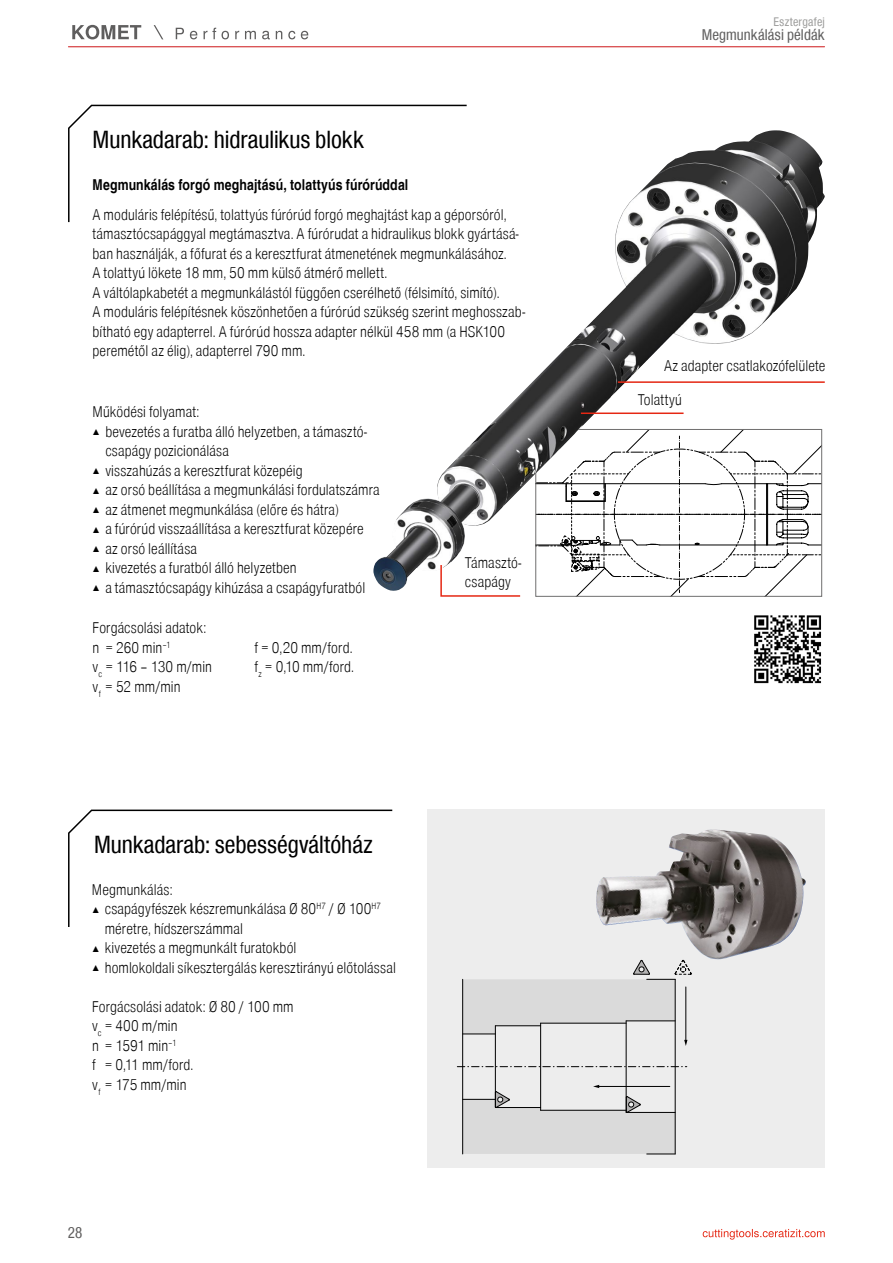
<style>
.page{position:relative;width:893px;height:1263px;background:#fff}
.page>*{position:absolute;margin:0;border:0;box-sizing:border-box;transform-origin:0 0}
.t1{font:24px "Nimbus Sans WNT Global Cond";color:#000}
.t2{font:300 15px/19.5px "Nimbus Sans WNT Global Cond";letter-spacing:.005em;color:#000}
.t3{font:700 15px "Nimbus Sans WNT Global Cond";letter-spacing:.01em;color:#000}
.t4{font:15px "Nimbus Sans WNT Global Cond";letter-spacing:.01em;color:#5f5e5e}
.t5{font:300 15px "Nimbus Sans WNT Global Cond";letter-spacing:-.02em;color:#000}
.t6{font:12px "Nimbus Sans WNT Global Cond";letter-spacing:.02em;color:#9d9d9c}
.s1{font-size:10.5px}
</style>
<div class="page">
<div style="left:427px;top:809px;width:398px;height:359px;background:#ededed"></div>
<svg style="left:68px;top:104px;width:399px;height:119px"></svg>
<hr style="left:68px;top:46px;width:757px;height:1px;background:#cd1719">
<svg style="left:72px;top:25px;width:69px;height:14px"></svg>
<svg style="left:154px;top:25px;width:9px;height:14px"></svg>
<svg style="left:176px;top:28px;width:8px;height:11px"></svg>
<svg style="left:190px;top:31px;width:7px;height:8px"></svg>
<svg style="left:204px;top:28px;width:12px;height:11px"></svg>
<svg style="left:222px;top:31px;width:7px;height:8px"></svg>
<svg style="left:235px;top:31px;width:4px;height:8px"></svg>
<svg style="left:245px;top:31px;width:11px;height:8px"></svg>
<svg style="left:262px;top:31px;width:8px;height:8px"></svg>
<svg style="left:276px;top:31px;width:6px;height:8px"></svg>
<svg style="left:288px;top:31px;width:7px;height:8px"></svg>
<svg style="left:301px;top:31px;width:7px;height:8px"></svg>
<svg style="left:68px;top:809px;width:325px;height:118px"></svg>
<svg style="left:703px;top:1229px;width:122px;height:10px"></svg>
<img style="left:373px;top:130px;width:452px;height:461px">
<img style="left:596px;top:829px;width:210px;height:130px">
<hr style="left:686px;top:987px;width:1px;height:54px;background:#000">
<svg style="left:684px;top:1040px;width:3px;height:6px"></svg>
<hr style="left:495px;top:1026px;width:1px;height:81px;background:#000">
<hr style="left:462px;top:979px;width:1px;height:175px;background:#000">
<hr style="left:675px;top:979px;width:1px;height:175px;background:#000">
<svg style="left:463px;top:1085px;width:212px;height:69px"></svg>
<hr style="left:463px;top:1099px;width:32px;height:1px;background:#000">
<svg style="left:463px;top:960px;width:229px;height:74px"></svg>
<hr style="left:540px;top:1023px;width:1px;height:87px;background:#000">
<hr style="left:541px;top:1023px;width:85px;height:1px;background:#000">
<hr style="left:626px;top:1112px;width:49px;height:1px;background:#000">
<hr style="left:626px;top:1021px;width:1px;height:91px;background:#000">
<hr style="left:541px;top:1110px;width:85px;height:1px;background:#000">
<svg style="left:457px;top:1066px;width:230px;height:1px"></svg>
<img style="left:754px;top:615px;width:67px;height:69px">
<hr style="left:581px;top:412px;width:103px;height:2px;background:#e52713">
<svg style="left:440px;top:563px;width:82px;height:34px"></svg>
<hr style="left:618px;top:381px;width:207px;height:2px;background:#e52713">
<h1 class="t1" style="left:93px;top:125px;width:273px">Munkadarab: hidraulikus blokk</h1>
<p class="t3" style="left:93px;top:176px;width:317px">Megmunkálás forgó meghajtású, tolattyús fúrórúddal</p>
<p class="t2" style="left:93px;top:205px;width:434px">A moduláris felépítésű, tolattyús fúrórúd forgó meghajtást kap a géporsóról, támasztócsapággyal megtámasztva. A fúrórudat a hidraulikus blokk gyártásá&shy;ban használják, a főfurat és a keresztfurat átmenetének megmunkálásához.<br>A tolattyú lökete 18 mm, 50 mm külső átmérő mellett.<br>A váltólapkabetét a megmunkálástól függően cserélhető (félsimító, simító).<br>A moduláris felépítésnek köszönhetően a fúrórúd szükség szerint meghosszab&shy;bítható egy adapterrel. A fúrórúd hossza adapter nélkül 458 mm (a HSK100 peremétől az élig), adapterrel 790 mm.</p>
<p class="t2" style="left:93px;top:402px;width:108px">Működési folyamat:</p>
<p class="t2" style="left:105px;top:422px;width:263px;text-indent:-13px"><span class="s1">▲</span> bevezetés a furatba álló helyzetben, a támasztó&shy;csapágy pozicionálása</p>
<p class="t2" style="left:93px;top:461px;width:212px"><span class="s1">▲</span> visszahúzás a keresztfurat közepéig</p>
<p class="t2" style="left:93px;top:480px;width:289px"><span class="s1">▲</span> az orsó beállítása a megmunkálási fordulatszámra</p>
<p class="t2" style="left:93px;top:500px;width:248px"><span class="s1">▲</span> az átmenet megmunkálása (előre és hátra)</p>
<p class="t2" style="left:93px;top:519px;width:273px"><span class="s1">▲</span> a fúrórúd visszaállítása a keresztfurat közepére</p>
<p class="t2" style="left:93px;top:539px;width:106px"><span class="s1">▲</span> az orsó leállítása</p>
<p class="t2" style="left:93px;top:558px;width:206px"><span class="s1">▲</span> kivezetés a furatból álló helyzetben</p>
<p class="t2" style="left:93px;top:578px;width:274px"><span class="s1">▲</span> a támasztócsapágy kihúzása a csapágyfuratból</p>
<p class="t2" style="left:93px;top:618px;width:115px">Forgácsolási adatok: n = 260 min<sup>–1</sup></p>
<p class="t2" style="left:255px;top:638px;width:99px">f = 0,20 mm/ford.</p>
<p class="t5" style="left:93px;top:658px;width:121px">v<sub>c</sub> = 116 – 130 m/min</p>
<p class="t2" style="left:255px;top:657px;width:101px">f<sub>z</sub> = 0,10 mm/ford.</p>
<p class="t2" style="left:93px;top:677px;width:89px">v<sub>f</sub> = 52 mm/min</p>
<p class="t2" style="left:465px;top:553px;width:58px">Támasztó&shy;csapágy</p>
<h1 class="t1" style="left:94px;top:830px;width:280px">Munkadarab: sebességváltóház</h1>
<p class="t2" style="left:92px;top:879px;width:82px">Megmunkálás:</p>
<p class="t2" style="left:105px;top:899px;width:278px;text-indent:-13px"><span class="s1">▲</span> csapágyfészek készremunkálása Ø 80<sup>H7</sup> / Ø 100<sup>H7 </sup>méretre, hídszerszámmal</p>
<p class="t2" style="left:92px;top:938px;width:206px"><span class="s1">▲</span> kivezetés a megmunkált furatokból</p>
<p class="t2" style="left:92px;top:957px;width:305px"><span class="s1">▲</span> homlokoldali síkesztergálás keresztirányú előtolással</p>
<p class="t2" style="left:92px;top:996px;width:203px">Forgácsolási adatok: Ø 80 / 100 mm v<sub>c</sub> = 400 m/min<br>n = 1591 min<sup>–1<br></sup>f = 0,11 mm/ford.<br>v<sub>f</sub> = 175 mm/min</p>
<p class="t4" style="left:68px;top:1224px;width:16px">28</p>
<p class="t6" style="left:774px;top:15px;width:53px">Esztergafej</p>
<p class="t4" style="left:702px;top:27px;width:125px">Megmunkálási példák</p>
<p class="t2" style="left:664px;top:356px;width:163px">Az adapter csatlakozófelülete</p>
<p class="t2" style="left:638px;top:390px;width:46px">Tolattyú</p>
</div>
